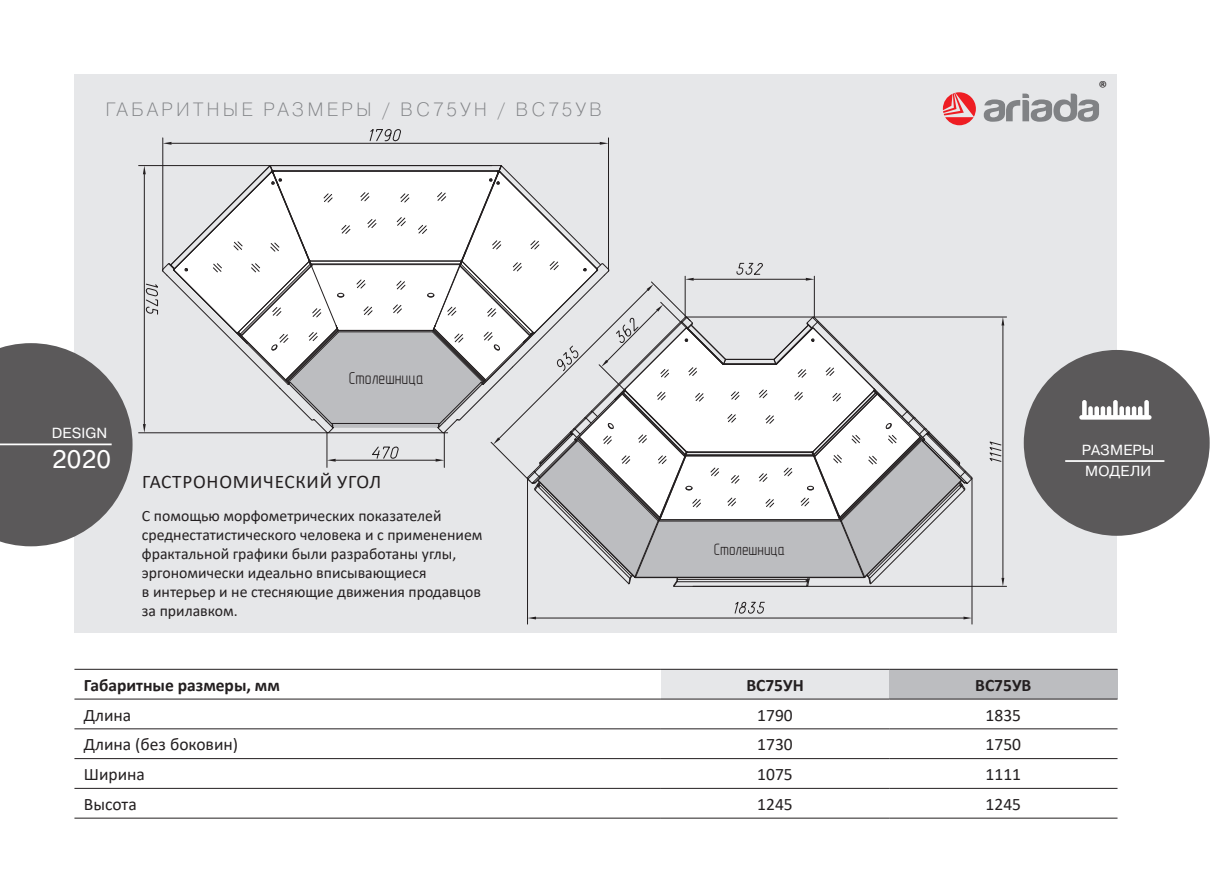
<style>
.page{position:relative;width:1216px;height:893px;background:#fff}
.page>*{position:absolute;margin:0;border:0;box-sizing:border-box;transform-origin:0 0}
.t1{font:25.2px "Pragmatica";color:#fff}
.t2{font:200 19.25px "Pragmatica";letter-spacing:.16em;color:#808285}
.t3{font:19.25px "Calibri";letter-spacing:.04em;color:#231f20}
.t4{font:17.5px "Calibri";color:#231f20}
.t5{font:700 17.5px "Calibri";color:#231f20}
.t6{font:17.32px "GOST 2.304 81 type A";color:#231f20}
.t7{font:16.62px "GOST 2.304 81 type A";color:#231f20}
.t8{font:15.75px/18.9px "Calibri";color:#231f20}
.t9{font:14.7px "Pragmatica";letter-spacing:.01em;color:#fff}
</style>
<div class="page">
<div style="left:74px;top:74px;width:1042px;height:559px;background:#e6e7e9"></div>
<hr style="left:693px;top:586px;width:313px;height:1px;background:#231f20">
<hr style="left:686px;top:317px;width:320px;height:1px;background:#231f20">
<hr style="left:1002px;top:326px;width:1px;height:252px;background:#231f20">
<svg style="left:1001px;top:578px;width:3px;height:8px"></svg>
<svg style="left:1001px;top:317px;width:3px;height:9px"></svg>
<svg style="left:989px;top:441px;width:13px;height:21px"></svg>
<hr style="left:608px;top:138px;width:1px;height:133px;background:#231f20">
<hr style="left:162px;top:138px;width:1px;height:133px;background:#231f20">
<hr style="left:171px;top:143px;width:428px;height:1px;background:#231f20">
<svg style="left:599px;top:142px;width:9px;height:3px"></svg>
<svg style="left:163px;top:142px;width:8px;height:3px"></svg>
<svg style="left:369px;top:129px;width:32px;height:13px"></svg>
<hr style="left:139px;top:165px;width:353px;height:1px;background:#231f20">
<hr style="left:139px;top:432px;width:308px;height:1px;background:#231f20">
<svg style="left:143px;top:162px;width:829px;height:463px"></svg>
<div style="left:661px;top:669px;width:228px;height:30px;background:#e6e7e9"></div>
<div style="left:889px;top:669px;width:228px;height:30px;background:#bcbdc0"></div>
<hr style="left:74px;top:728px;width:587px;height:1px;background:#231f20">
<hr style="left:661px;top:728px;width:228px;height:1px;background:#231f20">
<hr style="left:889px;top:728px;width:228px;height:1px;background:#231f20">
<hr style="left:74px;top:758px;width:587px;height:1px;background:#231f20">
<hr style="left:661px;top:758px;width:228px;height:1px;background:#231f20">
<hr style="left:889px;top:758px;width:228px;height:1px;background:#231f20">
<hr style="left:74px;top:788px;width:587px;height:1px;background:#231f20">
<hr style="left:661px;top:788px;width:228px;height:1px;background:#231f20">
<hr style="left:889px;top:788px;width:228px;height:1px;background:#231f20">
<hr style="left:74px;top:818px;width:587px;height:1px;background:#231f20">
<hr style="left:661px;top:818px;width:228px;height:1px;background:#231f20">
<hr style="left:889px;top:818px;width:228px;height:1px;background:#231f20">
<hr style="left:74px;top:669px;width:587px;height:1px;background:#231f20">
<hr style="left:661px;top:669px;width:228px;height:1px;background:#231f20">
<hr style="left:889px;top:669px;width:228px;height:1px;background:#231f20">
<hr style="left:74px;top:699px;width:587px;height:1px;background:#231f20">
<hr style="left:661px;top:699px;width:228px;height:1px;background:#231f20">
<hr style="left:889px;top:699px;width:228px;height:1px;background:#231f20">
<svg style="left:0;top:343px;width:132px;height:203px"></svg>
<hr style="left:0;top:443px;width:112px;height:2px;background:#fff">
<svg style="left:983px;top:94px;width:115px;height:28px"></svg>
<svg style="left:942px;top:92px;width:33px;height:33px"></svg>
<div style="left:1023px;top:350px;width:186px;height:186px;background:#5b595a;border-radius:50%"></div>
<hr style="left:1065px;top:460px;width:99px;height:2px;background:#fff">
<svg style="left:1079px;top:400px;width:72px;height:20px"></svg>
<p class="t2" style="left:106px;top:98px;width:498px">ГАБАРИТНЫЕ РАЗМЕРЫ / ВС75УН / ВС75УВ</p>
<p class="t4" style="left:1098px;top:75px;width:10px">®</p>
<p class="t9" style="left:52px;top:424px;width:57px">DESIGN</p>
<p class="t1" style="left:52px;top:444px;width:61px">2020</p>
<p class="t6" style="left:349px;top:369px;width:76px">Столешница</p>
<p class="t3" style="left:142px;top:468px;width:240px">ГАСТРОНОМИЧЕСКИЙ УГОЛ</p>
<p class="t8" style="left:142px;top:506px;width:342px">С помощью морфометрических показателей среднестатистического человека и с применением фрактальной графики были разработаны углы, эргономически идеально вписывающиеся<br>в интерьер и не стесняющие движения продавцов за прилавком.</p>
<p class="t7" style="left:713px;top:541px;width:72px">Столешница</p>
<p class="t5" style="left:84px;top:673px;width:197px">Габаритные размеры, мм</p>
<p class="t5" style="left:746px;top:673px;width:59px">ВС75УН</p>
<p class="t5" style="left:975px;top:673px;width:58px">ВС75УВ</p>
<p class="t4" style="left:84px;top:703px;width:49px">Длина</p>
<p class="t4" style="left:757px;top:703px;width:37px">1790</p>
<p class="t4" style="left:985px;top:703px;width:37px">1835</p>
<p class="t4" style="left:84px;top:732px;width:156px">Длина (без боковин)</p>
<p class="t4" style="left:757px;top:732px;width:37px">1730</p>
<p class="t4" style="left:985px;top:732px;width:37px">1750</p>
<p class="t4" style="left:84px;top:762px;width:63px">Ширина</p>
<p class="t4" style="left:757px;top:762px;width:37px">1075</p>
<p class="t4" style="left:985px;top:762px;width:37px">1111</p>
<p class="t4" style="left:84px;top:792px;width:54px">Высота</p>
<p class="t4" style="left:757px;top:792px;width:37px">1245</p>
<p class="t4" style="left:985px;top:792px;width:37px">1245</p>
<p class="t9" style="left:1081px;top:441px;width:74px">РАЗМЕРЫ</p>
<p class="t9" style="left:1085px;top:462px;width:67px">МОДЕЛИ</p>
</div>
